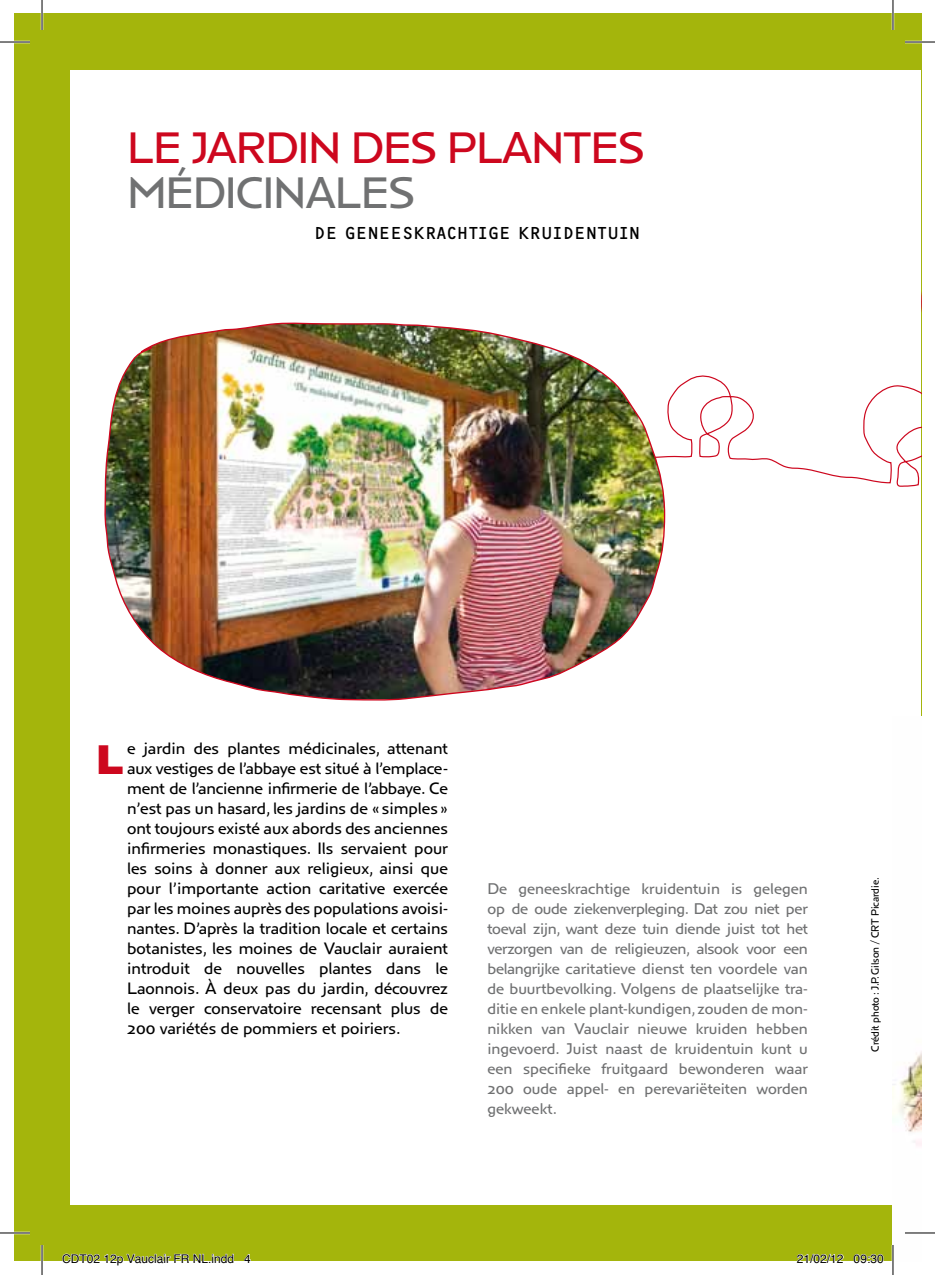
<style>
.page{position:relative;width:935px;height:1275px;background:#fff}
.page>*{position:absolute;margin:0;border:0;box-sizing:border-box;transform-origin:0 0}
.t1{font:45.4px "Anisette Petite";letter-spacing:-.03em;color:#cd071e}
.t2{font:45.4px "Anisette Petite";letter-spacing:-.03em;color:#707172}
.t3{font:700 42.6px "Anisette Petite";color:#cd071e}
.t4{font:18px "OCRF";color:#000}
.t5{font:17px/20px "Anisette Petite";color:#000;text-align:justify}
.t6{font:16px/20px "Anisette Petite";color:#707172;text-align:justify}
.t7{font:12px "Helvetica";color:#000}
.t8{font:11px "Anisette Petite";letter-spacing:-.01em;color:#000;scale:.95 1}
</style>
<div class="page">
<div style="left:14px;top:14px;width:907px;height:1247px;background:#a4b50c"></div>
<div style="left:70px;top:70px;width:851px;height:1134px;background:#fff"></div>
<img style="left:892px;top:1052px;width:29px;height:209px">
<img style="left:104px;top:322px;width:562px;height:379px">
<svg style="left:608px;top:322px;width:313px;height:166px"></svg>
<hr style="left:0;top:41px;width:30px;height:2px;background:#fff">
<hr style="left:904px;top:41px;width:30px;height:2px;background:#fff">
<hr style="left:0;top:1231px;width:30px;height:3px;background:#fff">
<hr style="left:904px;top:1231px;width:30px;height:3px;background:#fff">
<hr style="left:41px;top:0;width:2px;height:30px;background:#fff">
<hr style="left:41px;top:1245px;width:2px;height:30px;background:#fff">
<hr style="left:891px;top:0;width:3px;height:30px;background:#fff">
<hr style="left:891px;top:1245px;width:3px;height:30px;background:#fff">
<hr style="left:0;top:42px;width:30px;height:1px;background:#000">
<hr style="left:904px;top:42px;width:30px;height:1px;background:#000">
<hr style="left:0;top:1232px;width:30px;height:1px;background:#000">
<hr style="left:904px;top:1232px;width:30px;height:1px;background:#000">
<hr style="left:42px;top:0;width:1px;height:30px;background:#000">
<hr style="left:42px;top:1245px;width:1px;height:30px;background:#000">
<hr style="left:892px;top:0;width:1px;height:30px;background:#000">
<hr style="left:892px;top:1245px;width:1px;height:30px;background:#000">
<svg style="left:62px;top:1253px;width:172px;height:8px"></svg>
<svg style="left:244px;top:1254px;width:7px;height:7px"></svg>
<svg style="left:797px;top:1253px;width:47px;height:8px"></svg>
<svg style="left:853px;top:1254px;width:31px;height:7px"></svg>
<h1 class="t1" style="left:127px;top:121px;width:111px">Le Jard</h1>
<h1 class="t1" style="left:297px;top:121px;width:179px">in des plant</h1>
<h1 class="t1" style="left:590px;top:121px;width:49px">es</h1>
<h1 class="t2" style="left:127px;top:167px;width:175px">médicinal</h1>
<h1 class="t2" style="left:361px;top:167px;width:49px">es</h1>
<p class="t4" style="left:314px;top:222px;width:328px">D E GENEESKRACHTIGE KRUIDENTUIN</p>
<p class="t5" style="left:127px;top:738px;width:322px">e jardin des plantes médicinales, attenant aux vestiges de l’abbaye est situé à l’emplace&shy;ment de l’ancienne infirmerie de l’abbaye. Ce n’est pas un hasard, les jardins de « simples » ont toujours existé aux abords des anciennes infirmeries monastiques. I ls servaient pour les soins à donner aux religieux, ainsi que pour l’importante action caritative exercée par les moines auprès des populations avoisi&shy;nantes. D’après la tradition locale et certains botanistes, les moines de Vauclair auraient introduit de nouvelles plantes dans le Laonnois. À deux pas du jardin, découvrez le verger conservatoire recensant plus de 200 variétés de pommiers et poiriers.</p>
<h2 class="t3" style="left:97px;top:735px;width:29px">L</h2>
<p class="t6" style="left:487px;top:879px;width:322px">De geneeskrachtige kruidentuin is gelegen op de oude ziekenverpleging. Dat zou niet per toeval zijn, want deze tuin diende juist tot het verzorgen van de religieuzen, alsook voor een belangrijke caritatieve dienst ten voordele van de buurtbevolking. Volgens de plaatselijke tra&shy;ditie en enkele plant-kundigen, zouden de mon&shy;nikken van Vauclair nieuwe kruiden hebben ingevoerd. Juist naast de kruidentuin kunt u een specifieke fruitgaard bewonderen waar 200 oude appel- en perevariëteiten worden gekweekt.</p>
<p class="t8" style="left:868px;top:1051px;width:185px;rotate:-90deg">Crédit photo : J.P. Gilson / CRT Picardie.</p>
<p class="t7" style="left:62px;top:1249px;width:190px">CDT02 12p Vauclair FR NL.indd 4</p>
<p class="t7" style="left:796px;top:1249px;width:88px">21/02/12 09:30</p>
</div>
